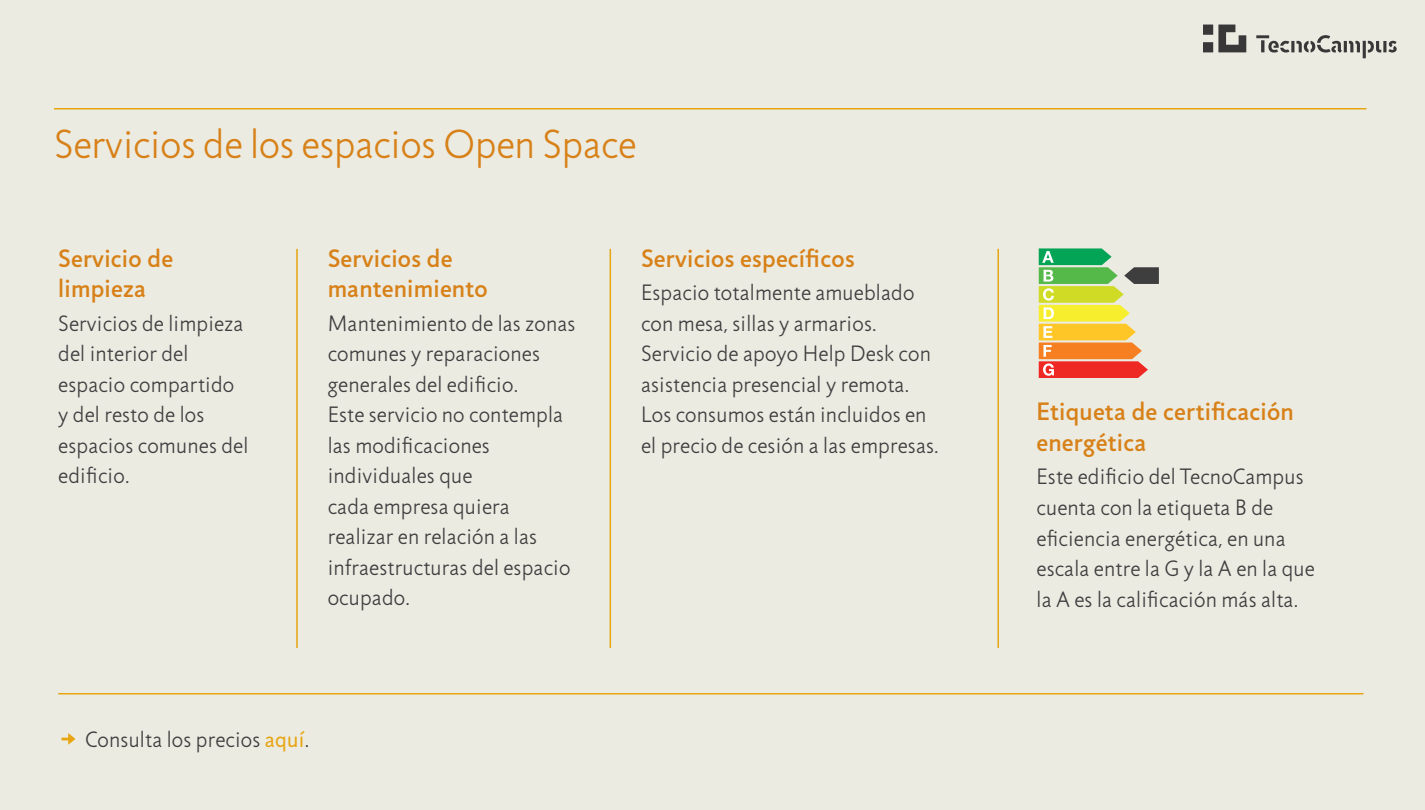
<style>
.page{position:relative;width:1425px;height:810px;background:#ecebe2}
.page>*{position:absolute;margin:0;border:0;box-sizing:border-box;transform-origin:0 0}
.t1{font:300 41.17px "Jigsaw";color:#d78118}
.t2{font:500 25.5px/30.5px "Jigsaw";letter-spacing:.01em;color:#d78118}
.t3{font:300 22.5px/30.5px "Jigsaw";letter-spacing:.01em;color:#3e3e3f}
.s1{font-weight:400;color:#e7a512}
</style>
<div class="page">
<svg style="left:1256px;top:35px;width:141px;height:23px"></svg>
<svg style="left:1203px;top:25px;width:43px;height:27px"></svg>
<hr style="left:296px;top:249px;width:2px;height:399px;background:#e7a512">
<hr style="left:610px;top:249px;width:1px;height:399px;background:#e7a512">
<hr style="left:998px;top:249px;width:1px;height:399px;background:#e7a512">
<svg style="left:1039px;top:248px;width:120px;height:130px"></svg>
<hr style="left:54px;top:108px;width:1312px;height:2px;background:#e7a512">
<hr style="left:58px;top:693px;width:1306px;height:1px;background:#e7a512">
<svg style="left:62px;top:733px;width:13px;height:12px"></svg>
<h1 class="t1" style="left:54px;top:122px;width:584px">Servicios de los espacios Open Space</h1>
<p class="t2" style="left:58px;top:243px;width:116px">Servicio de limpieza</p>
<p class="t3" style="left:58px;top:309px;width:192px">Servicios de limpieza del interior del espacio compartido y del resto de los espacios comunes del edificio.</p>
<p class="t2" style="left:328px;top:243px;width:161px">Servicios de mantenimiento</p>
<p class="t3" style="left:328px;top:309px;width:249px">Mantenimiento de las zonas comunes y reparaciones generales del edificio.<br>Este servicio no contempla las modificaciones individuales que<br>cada empresa quiera realizar en relación a las infraestructuras del espacio ocupado.</p>
<p class="t3" style="left:85px;top:725px;width:226px">Consulta los precios <span class="s1">aquí</span>.</p>
<p class="t2" style="left:641px;top:243px;width:215px">Servicios específicos</p>
<p class="t3" style="left:641px;top:278px;width:299px">Espacio totalmente amueblado con mesa, sillas y armarios.<br>Servicio de apoyo Help Desk con asistencia presencial y remota.<br>Los consumos están incluidos en el precio de cesión a las empresas.</p>
<p class="t2" style="left:1036px;top:397px;width:259px">Etiqueta de certificación energética</p>
<p class="t3" style="left:1036px;top:462px;width:280px">Este edificio del TecnoCampus cuenta con la etiqueta B de eficiencia energética, en una escala entre la G y la A en la que la A es la calificación más alta.</p>
</div>
